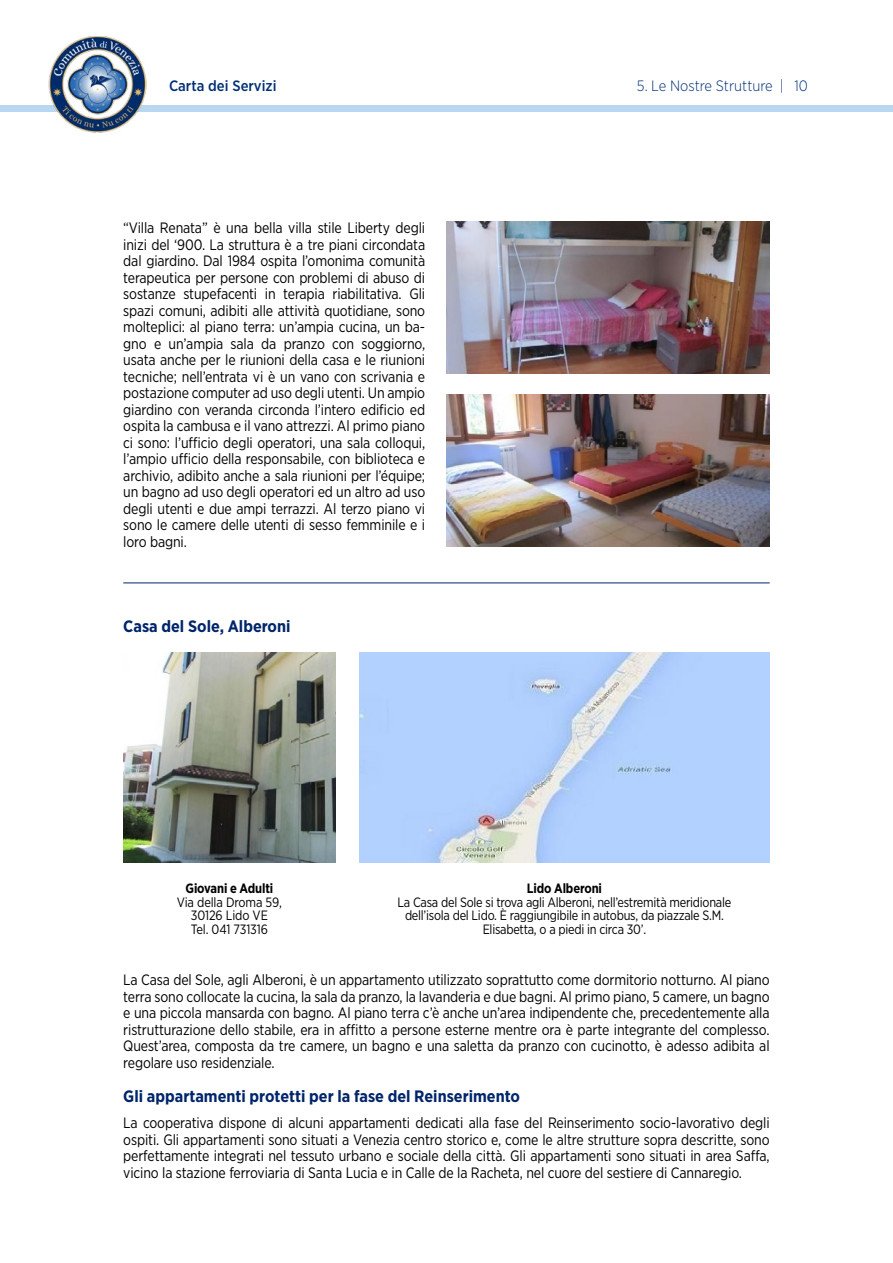
<style>
.page{position:relative;width:893px;height:1263px;background:#fff}
.page>*{position:absolute;margin:0;border:0;box-sizing:border-box;transform-origin:0 0}
.t1{font:700 16.5px "Gotham Narrow";color:#00256a}
.t2{font:15px/16.5px "Gotham Narrow";letter-spacing:-.01em;color:#000;text-align:justify;scale:.95 1}
.t3{font:300 15px "Gotham Narrow";color:#002f75}
.t4{font:500 15px "Gotham Narrow";color:#002f75}
.t5{font:13.5px/13.5px "Gotham Narrow";letter-spacing:-.02em;color:#000;text-align:center;scale:.94 1}
.t6{font:13.5px/13.5px "Gotham Narrow";letter-spacing:-.02em;color:#000;text-align:center;scale:.95 1}
.t7{font:700 13.5px "Gotham Narrow";letter-spacing:-.01em;color:#000;scale:.95 1}
</style>
<div class="page">
<div style="left:0;top:105px;width:893px;height:7px;background:#bad7f2"></div>
<img style="left:49px;top:36px;width:98px;height:97px">
<img style="left:446px;top:221px;width:324px;height:153px">
<img style="left:446px;top:395px;width:324px;height:152px">
<img style="left:123px;top:653px;width:212px;height:209px">
<img style="left:359px;top:653px;width:411px;height:209px">
<hr style="left:123px;top:582px;width:647px;height:1px;background:#00256a">
<p class="t4" style="left:169px;top:76px;width:109px">Carta dei Servizi</p>
<p class="t3" style="left:780px;top:77px;width:30px">| 10</p>
<p class="t3" style="left:637px;top:77px;width:137px">5. Le Nostre Strutture</p>
<p class="t2" style="left:123px;top:220px;width:319px">“Villa Renata” è una bella villa stile Liberty degli inizi del ‘900. La struttura è a tre piani circondata dal giardino. Dal 1984 ospita l’omonima comunità terapeutica per persone con problemi di abuso di sostanze stupefacenti in terapia riabilitativa. Gli spazi comuni, adibiti alle attività quotidiane, sono molteplici: al piano terra: un’ampia cucina, un ba&shy;gno e un’ampia sala da pranzo con soggiorno, usata anche per le riunioni della casa e le riunioni tecniche; nell’entrata vi è un vano con scrivania e postazione computer ad uso degli utenti. Un ampio giardino con veranda circonda l’intero edificio ed ospita la cambusa e il vano attrezzi. Al primo piano ci sono: l’ufficio degli operatori, una sala colloqui, l’ampio ufficio della responsabile, con biblioteca e archivio, adibito anche a sala riunioni per l’équipe; un bagno ad uso degli operatori ed un altro ad uso degli utenti e due ampi terrazzi. Al terzo piano vi sono le camere delle utenti di sesso femminile e i loro bagni.</p>
<p class="t1" style="left:123px;top:616px;width:169px">Casa del Sole, Alberoni</p>
<p class="t7" style="left:185px;top:880px;width:94px">Giovani e Adulti</p>
<p class="t6" style="left:177px;top:895px;width:112px">Via della Droma 59,<br>30126 Lido VE<br>Tel. 041 731316</p>
<p class="t7" style="left:527px;top:880px;width:81px">Lido Alberoni</p>
<p class="t5" style="left:398px;top:895px;width:356px">La Casa del Sole si trova agli Alberoni, nell’estremità meridionale dell’isola del Lido. È raggiungibile in autobus, da piazzale S.M.<br>Elisabetta, o a piedi in circa 30’.</p>
<p class="t2" style="left:123px;top:971px;width:682px">La Casa del Sole, agli Alberoni, è un appartamento utilizzato soprattutto come dormitorio notturno. Al piano terra sono collocate la cucina, la sala da pranzo, la lavanderia e due bagni. Al primo piano, 5 camere, un bagno e una piccola mansarda con bagno. Al piano terra c’è anche un’area indipendente che, precedentemente alla ristrutturazione dello stabile, era in affitto a persone esterne mentre ora è parte integrante del complesso.<br>Quest’area, composta da tre camere, un bagno e una saletta da pranzo con cucinotto, è adesso adibita al regolare uso residenziale.</p>
<p class="t1" style="left:123px;top:1085px;width:398px">Gli appartamenti protetti per la fase del Reinserimento</p>
<p class="t2" style="left:123px;top:1114px;width:682px">La cooperativa dispone di alcuni appartamenti dedicati alla fase del Reinserimento socio-lavorativo degli ospiti. Gli appartamenti sono situati a Venezia centro storico e, come le altre strutture sopra descritte, sono perfettamente integrati nel tessuto urbano e sociale della città. Gli appartamenti sono situati in area Saffa, vicino la stazione ferroviaria di Santa Lucia e in Calle de la Racheta, nel cuore del sestiere di Cannaregio.</p>
</div>
